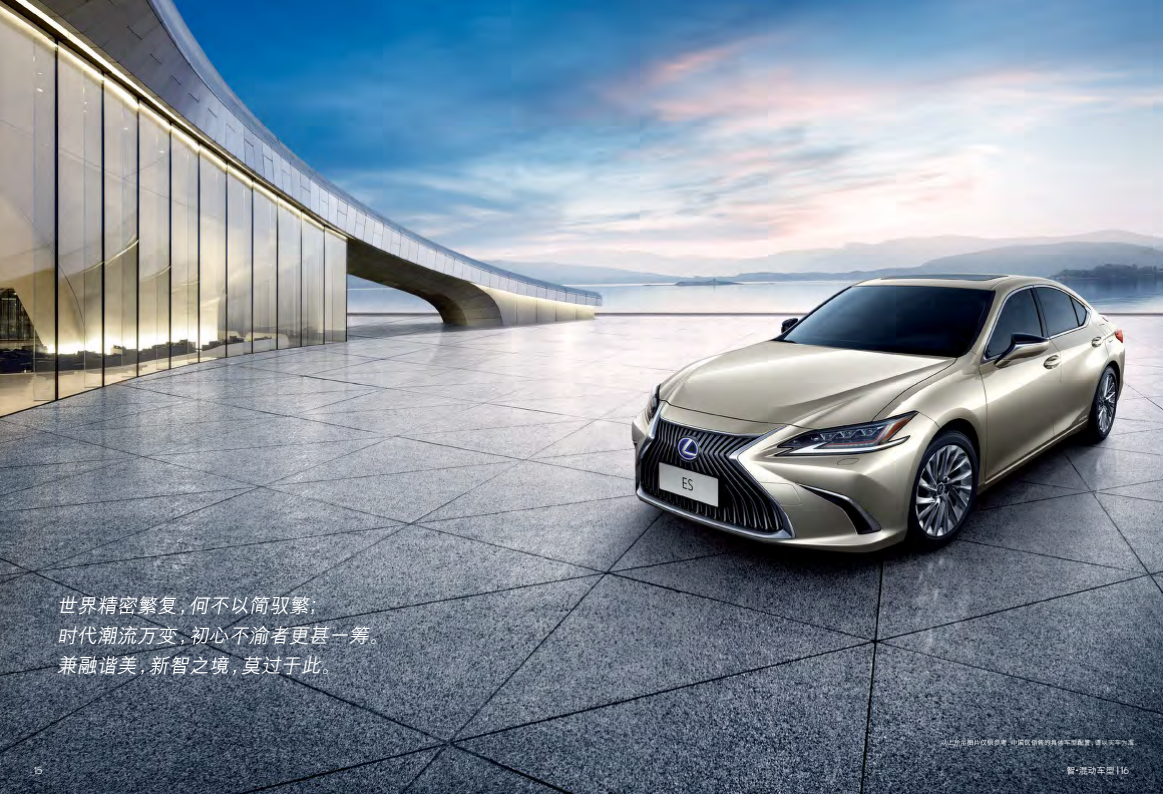
<style>
.page{position:relative;width:1163px;height:794px;background:#fff}
.page>*{position:absolute;margin:0;border:0;box-sizing:border-box;transform-origin:0 0}
.t1{font:italic 20px/30px "LEXUS Hei S Medium U";color:#fff}
.t2{font:9.9px "Nobel";color:#fff}
.t3{font:9px "LEXUS Hei S Medium U";color:#fff}
.t4{font:6.5px "LEXUS Hei S Medium U";letter-spacing:.02em;color:#fff}
.s1{font-family:"Nobel";font-size:9.9px}
.s2{font-family:"Nobel";font-size:9.4px}
</style>
<div class="page">
<img style="left:0;top:0;width:1162px;height:794px">
<p class="t1" style="left:57px;top:591px;width:337px">世界精密繁复，何不以简驭繁；<br>时代潮流万变，初心不渝者更甚一筹。兼融谐美，新智之境，莫过于此。</p>
<p class="t4" style="left:940px;top:739px;width:202px">以上所示图片仅供参考，中国区销售的具体车型配置，请以实车为准。</p>
<p class="t2" style="left:34px;top:765px;width:10px">15</p>
<p class="t3" style="left:1066px;top:766px;width:64px">智<span class="s1">•</span>混动车型 <span class="s2">|</span> <span class="s1">16</span></p>
</div>
